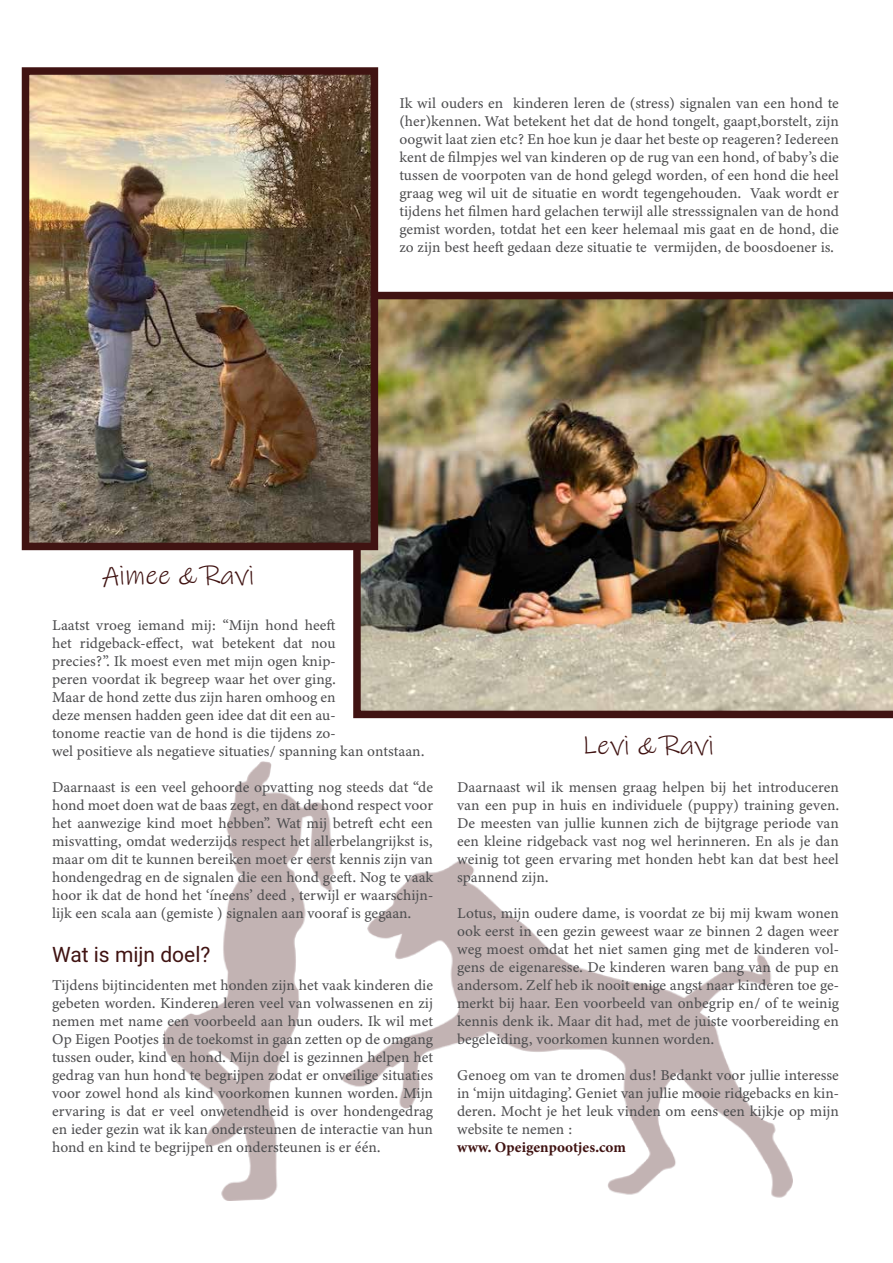
<style>
.page{position:relative;width:893px;height:1263px;background:#fff}
.page>*{position:absolute;margin:0;border:0;box-sizing:border-box;transform-origin:0 0}
.t1{font:27px "Ink Free";color:#401312}
.t2{font:21px "Heebo";color:#401312}
.t3{font:15px/18px "Minion Variable Concept";color:#4d4d4f;text-align:justify}
.t4{font:15px "Minion Variable Concept";letter-spacing:.005em;color:#401312}
</style>
<div class="page">
<img style="left:164px;top:762px;width:628px;height:438px">
<img style="left:353px;top:292px;width:540px;height:426px">
<img style="left:31px;top:76px;width:338px;height:465px">
<div style="left:22px;top:67px;width:356px;height:483px;border:8px solid #401312"></div>
<h1 class="t1" style="left:103px;top:556px;width:154px">Aimee &amp; Ravi</h1>
<p class="t3" style="left:399px;top:94px;width:441px">Ik wil ouders en kinderen leren de (stress) signalen van een hond te (her)kennen. Wat betekent het dat de hond tongelt, gaapt,borstelt, zijn oogwit laat zien etc? En hoe kun je daar het beste op reageren? Iedereen kent de filmpjes wel van kinderen op de rug van een hond, of baby’s die tussen de voorpoten van de hond gelegd worden, of een hond die heel graag weg wil uit de situatie en wordt tegengehouden. Vaak wordt er tijdens het filmen hard gelachen terwijl alle stresssignalen van de hond gemist worden, totdat het een keer helemaal mis gaat en de hond, die zo zijn best heeft gedaan deze situatie te vermijden, de boosdoener is.</p>
<p class="t3" style="left:52px;top:616px;width:374px;text-align:left">Laatst vroeg iemand mij: “Mijn hond heeft<br>het ridgeback-effect, wat betekent dat nou<br>precies?”. Ik moest even met mijn ogen knip-<br>peren voordat ik begreep waar het over ging.<br>Maar de hond zette dus zijn haren omhoog en<br>deze mensen hadden geen idee dat dit een au-<br>tonome reactie van de hond is die tijdens zo-<br>wel positieve als negatieve situaties/ spanning kan ontstaan.</p>
<p class="t3" style="left:52px;top:778px;width:383px">Daarnaast is een veel gehoorde opvatting nog steeds dat “de hond moet doen wat de baas zegt, en dat de hond respect voor het aanwezige kind moet hebben”. Wat mij betreft echt een misvatting, omdat wederzijds respect het allerbelangrijkst is, maar om dit te kunnen bereiken moet er eerst kennis zijn van hondengedrag en de signalen die een hond geeft. Nog te vaak hoor ik dat de hond het ‘íneens’ deed , terwijl er waarschijn&shy;lijk een scala aan (gemiste ) signalen aan vooraf is gegaan.</p>
<h2 class="t2" style="left:52px;top:939px;width:160px">Wat is mijn doel?</h2>
<p class="t3" style="left:52px;top:976px;width:383px">Tijdens bijtincidenten met honden zijn het vaak kinderen die gebeten worden. Kinderen leren veel van volwassenen en zij nemen met name een voorbeeld aan hun ouders. Ik wil met Op Eigen Pootjes in de toekomst in gaan zetten op de omgang tussen ouder, kind en hond. Mijn doel is gezinnen helpen het gedrag van hun hond te begrijpen zodat er onveilige situaties voor zowel hond als kind voorkomen kunnen worden. Mijn ervaring is dat er veel onwetendheid is over hondengedrag en ieder gezin wat ik kan ondersteunen de interactie van hun hond en kind te begrijpen en ondersteunen is er één.</p>
<h1 class="t1" style="left:582px;top:726px;width:134px">Levi &amp; Ravi</h1>
<p class="t3" style="left:457px;top:778px;width:383px">Daarnaast wil ik mensen graag helpen bij het introduceren van een pup in huis en individuele (puppy) training geven.<br>De meesten van jullie kunnen zich de bijtgrage periode van een kleine ridgeback vast nog wel herinneren. En als je dan weinig tot geen ervaring met honden hebt kan dat best heel spannend zijn.</p>
<p class="t3" style="left:457px;top:904px;width:383px">Lotus, mijn oudere dame, is voordat ze bij mij kwam wonen ook eerst in een gezin geweest waar ze binnen 2 dagen weer weg moest omdat het niet samen ging met de kinderen vol&shy;gens de eigenaresse. De kinderen waren bang van de pup en andersom. Zelf heb ik nooit enige angst naar kinderen toe ge&shy;merkt bij haar. Een voorbeeld van onbegrip en/ of te weinig kennis denk ik. Maar dit had, met de juiste voorbereiding en begeleiding, voorkomen kunnen worden.</p>
<p class="t3" style="left:457px;top:1066px;width:383px">Genoeg om van te dromen dus! Bedankt voor jullie interesse in ‘mijn uitdaging’. Geniet van jullie mooie ridgebacks en kin&shy;deren. Mocht je het leuk vinden om eens een kijkje op mijn website te nemen :</p>
<p class="t4" style="left:457px;top:1137px;width:170px">www. Opeigenpootjes.com</p>
</div>
